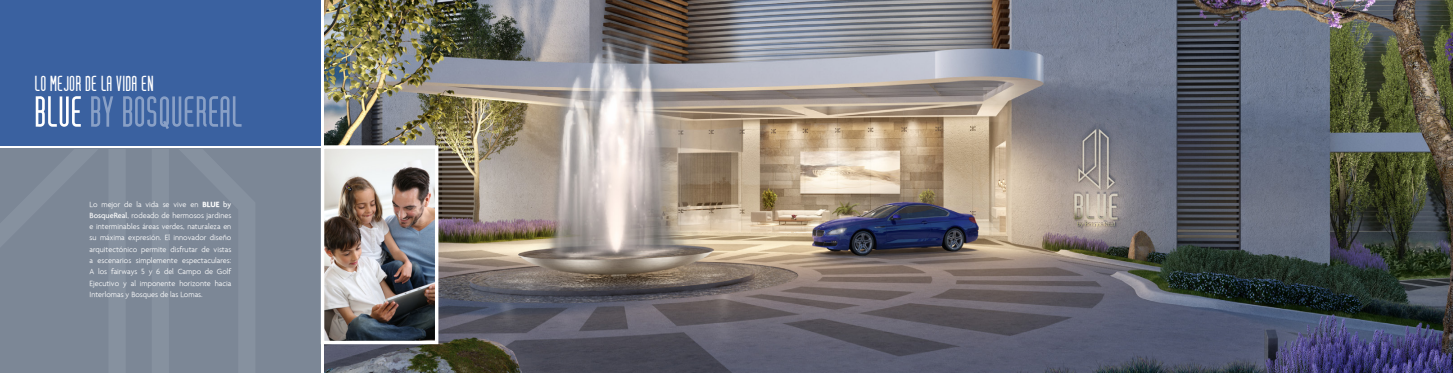
<style>
.page{position:relative;width:1453px;height:373px;background:#fff}
.page>*{position:absolute;margin:0;border:0;box-sizing:border-box;transform-origin:0 0}
.t1{font:53.12px "CF Craig Robinson";letter-spacing:.025em;color:#89a0c6}
.t2{font:26.25px "CF Craig Robinson";letter-spacing:.025em;color:#fff}
.t3{font:300 8.12px/11.2px "Agenda";color:#fff;text-align:justify}
.s1{color:#fff}
.s2{font-weight:700}
.s3{font-weight:500}
</style>
<div class="page">
<div style="left:0;top:149px;width:321px;height:223px;background:#7c8796"></div>
<img style="left:324px;top:0;width:1129px;height:372px">
<img style="left:325px;top:149px;width:109px;height:190px">
<div style="left:321px;top:145px;width:117px;height:198px;border:3px solid #fff"></div>
<div style="left:0;top:0;width:321px;height:145px;background:#3a61a0"></div>
<h2 class="t2" style="left:35px;top:70px;width:120px">LO MEJOR DE LA VIDA EN</h2>
<h1 class="t1" style="left:35px;top:84px;width:209px"><span class="s1">BLUE</span> BY BOSQUEREAL</h1>
<p class="t3" style="left:89px;top:198px;width:143px">Lo mejor de la vida se vive en <span class="s2">BLUE</span> <span class="s3">by BosqueReal</span>, rodeado de hermosos jardines e interminables áreas verdes, naturaleza en su máxima expresión. El innovador diseño arquitectónico permite disfrutar de vistas a escenarios simplemente espectaculares:<br>A los fairways 5 y 6 del Campo de Golf Ejecutivo y al imponente horizonte hacia Interlomas y Bosques de las Lomas.</p>
</div>
